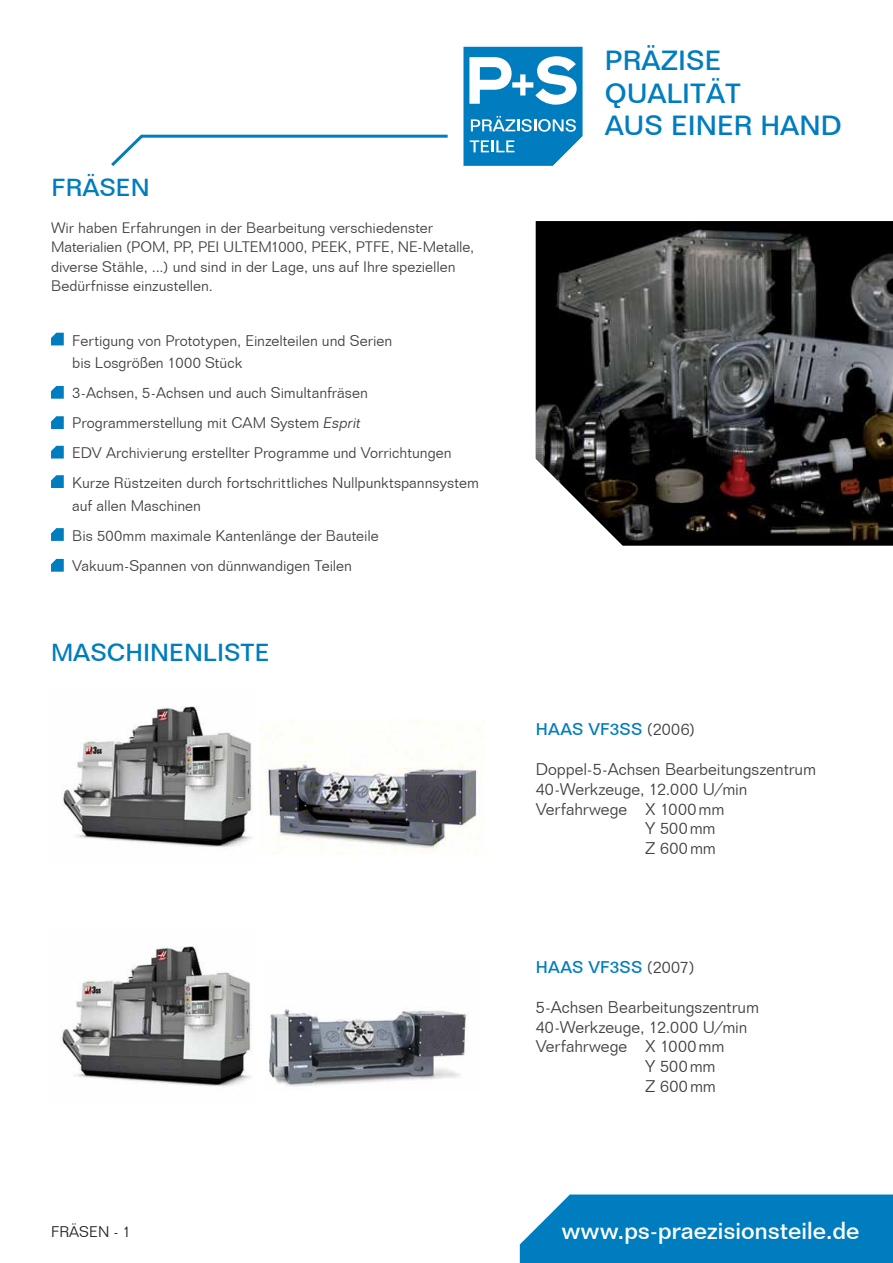
<style>
.page{position:relative;width:893px;height:1263px;background:#fff}
.page>*{position:absolute;margin:0;border:0;box-sizing:border-box;transform-origin:0 0}
.t1{font:500 27px/32.4px "Folio BT";color:#007dbe}
.t2{font:500 24px "Folio BT";letter-spacing:-.01em;color:#fff}
.t3{font:500 24px "Folio BT";color:#007dbe}
.t4{font:300 16.5px "Folio BT";letter-spacing:-.005em;color:#414042}
.t5{font:500 16.5px "Folio BT";letter-spacing:.01em;color:#007dbe}
.t6{font:300 15px/30px "Folio BT";color:#414042}
.t7{font:300 15px "Folio BT";color:#231f20}
.t8{font:300 14.85px/19.5px "Folio BT";color:#414042}
.s1{font-style:italic}
.s2{font-weight:300;color:#414042}
</style>
<div class="page">
<div style="left:520px;top:1194px;width:373px;height:69px;background:#007dbe"></div>
<svg style="left:463px;top:47px;width:120px;height:119px"></svg>
<svg style="left:111px;top:134px;width:337px;height:32px"></svg>
<svg style="left:51px;top:333px;width:13px;height:12px"></svg>
<svg style="left:51px;top:386px;width:13px;height:13px"></svg>
<svg style="left:51px;top:416px;width:13px;height:13px"></svg>
<svg style="left:51px;top:446px;width:13px;height:12px"></svg>
<svg style="left:51px;top:475px;width:13px;height:13px"></svg>
<svg style="left:51px;top:528px;width:13px;height:13px"></svg>
<img style="left:536px;top:221px;width:357px;height:324px">
<svg style="left:51px;top:559px;width:13px;height:13px"></svg>
<img style="left:269px;top:1009px;width:199px;height:78px">
<img style="left:61px;top:946px;width:190px;height:141px">
<img style="left:260px;top:720px;width:225px;height:135px">
<img style="left:62px;top:706px;width:190px;height:141px">
<h2 class="t3" style="left:52px;top:172px;width:100px">FRÄSEN</h2>
<p class="t8" style="left:51px;top:217px;width:425px">Wir haben Erfahrungen in der Bearbeitung verschiedenster Materialien (POM, PP, PEI ULTEM1000, PEEK, PTFE, NE-Metalle, diverse Stähle, ...) und sind in der Lage, uns auf Ihre speziellen Bedürfnisse einzustellen.</p>
<p class="t6" style="left:72px;top:329px;width:321px;line-height:22.5px">Fertigung von Prototypen, Einzelteilen und Serien bis Losgrößen 1000 Stück</p>
<p class="t6" style="left:72px;top:378px;width:408px">3-Achsen, 5-Achsen und auch Simultanfräsen Programmerstellung mit CAM System <span class="s1">Esprit<br></span>EDV Archivierung erstellter Programme und Vorrichtungen Kurze Rüstzeiten durch fortschrittliches Nullpunktspannsystem</p>
<p class="t6" style="left:72px;top:490px;width:308px">auf allen Maschinen<br>Bis 500mm maximale Kantenlänge der Bauteile<br>Vakuum-Spannen von dünnwandigen Teilen</p>
<h2 class="t3" style="left:51px;top:637px;width:220px">MASCHINENLISTE</h2>
<p class="t7" style="left:51px;top:1222px;width:82px">FRÄSEN - 1</p>
<h1 class="t1" style="left:605px;top:44px;width:238px">PRÄZISE<br>QUALITÄT<br>AUS EINER HAND</h1>
<p class="t5" style="left:536px;top:719px;width:161px">HAAS VF3SS <span class="s2">(2006)</span></p>
<p class="t4" style="left:536px;top:759px;width:282px">Doppel-5-Achsen Bearbeitungszentrum</p>
<p class="t4" style="left:536px;top:779px;width:213px">40-Werkzeuge, 12.000 U/min</p>
<p class="t4" style="left:536px;top:799px;width:190px">Verfahrwege X 1000mm</p>
<p class="t4" style="left:645px;top:818px;width:72px">Y 500mm</p>
<p class="t4" style="left:645px;top:838px;width:72px">Z 600mm</p>
<p class="t5" style="left:536px;top:957px;width:160px">HAAS VF3SS <span class="s2">(2007)</span></p>
<p class="t4" style="left:536px;top:997px;width:225px">5-Achsen Bearbeitungszentrum</p>
<p class="t4" style="left:536px;top:1016px;width:213px">40-Werkzeuge, 12.000 U/min</p>
<p class="t4" style="left:536px;top:1036px;width:190px">Verfahrwege X 1000mm</p>
<p class="t4" style="left:645px;top:1056px;width:72px">Y 500mm</p>
<p class="t4" style="left:645px;top:1076px;width:72px">Z 600mm</p>
<h2 class="t2" style="left:562px;top:1216px;width:299px">www.ps-praezisionsteile.de</h2>
</div>
